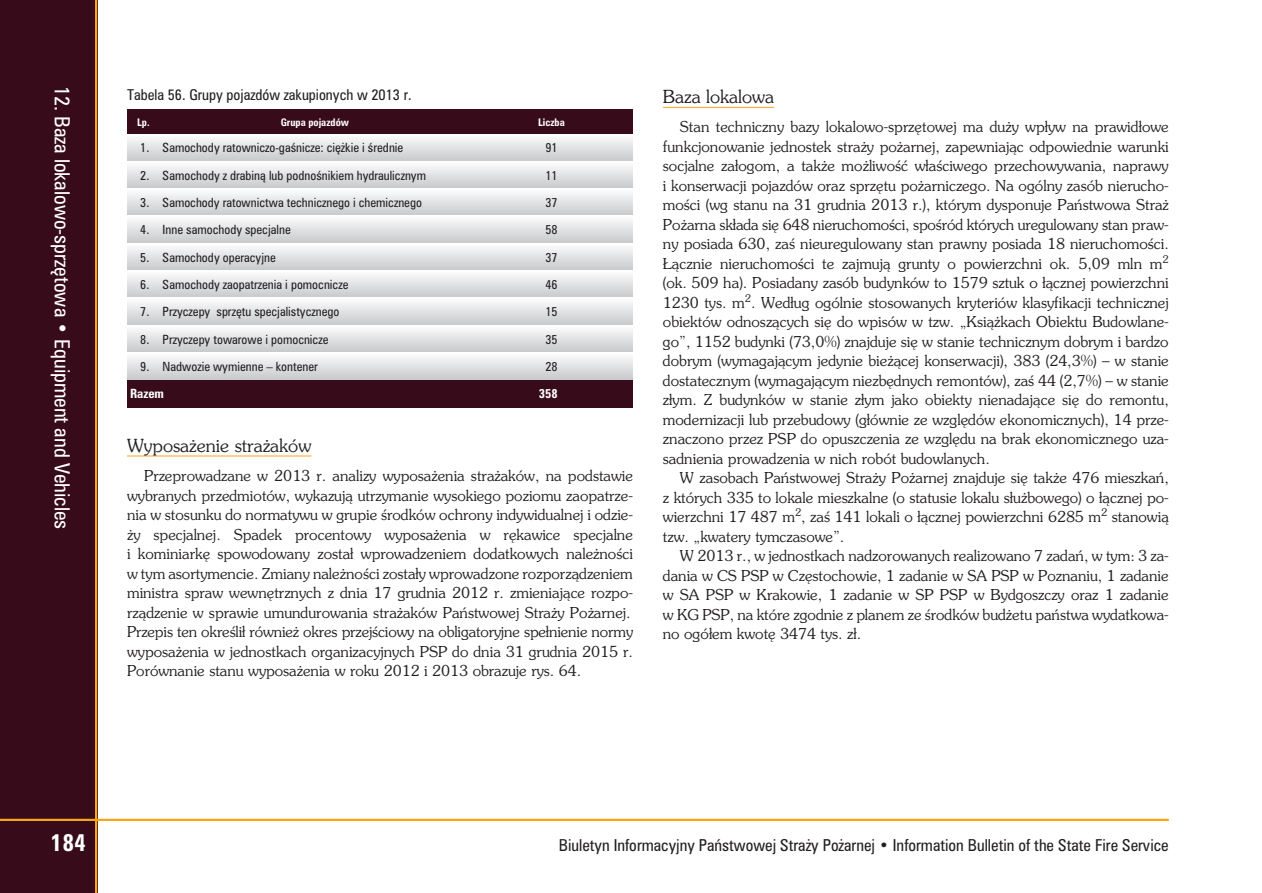
<style>
.page{position:relative;width:1262px;height:893px;background:#fff}
.page>*{position:absolute;margin:0;border:0;box-sizing:border-box;transform-origin:0 0}
.t1{font:700 24px "Zurich Cn EU";color:#fff}
.t2{font:21px "Zurich Cn EU";color:#fff}
.t3{font:18px "Southern";color:#231f20}
.t4{font:16.5px "Zurich Cn EU";color:#231f20}
.t5{font:15px/19.5px "Southern";color:#231f20;text-align:justify}
.t6{font:15px "Zurich Cn EU";color:#231f20}
.t7{font:12.75px "Zurich Cn EU";color:#231f20}
.t8{font:700 12.75px "Zurich Cn EU";color:#fff}
.t9{font:700 10.5px "Zurich Cn EU";color:#fff}
</style>
<div class="page">
<div style="left:0;top:0;width:97px;height:893px;background:#370b1a"></div>
<hr style="left:95px;top:0;width:2px;height:893px;background:#f9a51b">
<div style="left:127px;top:110px;width:33px;height:24px;background:#370b1a"></div>
<div style="left:160px;top:110px;width:310px;height:24px;background:#370b1a"></div>
<div style="left:470px;top:110px;width:163px;height:24px;background:#370b1a"></div>
<svg style="left:127px;top:139px;width:33px;height:22px"></svg>
<svg style="left:160px;top:139px;width:310px;height:22px;background:#dddedf"></svg>
<svg style="left:470px;top:139px;width:163px;height:22px;background:#dddedf"></svg>
<div style="left:127px;top:161px;width:33px;height:28px;background:linear-gradient(to bottom,#fefeff,#c8c9cc)"></div>
<div style="left:160px;top:161px;width:310px;height:28px;background:linear-gradient(to bottom,#fefeff,#c8c9cc)"></div>
<div style="left:470px;top:161px;width:163px;height:28px;background:linear-gradient(to bottom,#fefeff,#c8c9cc)"></div>
<svg style="left:127px;top:193px;width:33px;height:22px"></svg>
<svg style="left:160px;top:193px;width:310px;height:22px;background:#dedfe1"></svg>
<svg style="left:470px;top:193px;width:163px;height:22px;background:#dedfe1"></svg>
<svg style="left:127px;top:221px;width:33px;height:22px"></svg>
<svg style="left:160px;top:221px;width:310px;height:22px;background:#dddedf"></svg>
<svg style="left:470px;top:221px;width:163px;height:22px;background:#dddedf"></svg>
<div style="left:127px;top:243px;width:33px;height:28px;background:linear-gradient(to bottom,#fefeff,#c8c9cc)"></div>
<div style="left:160px;top:243px;width:310px;height:28px;background:linear-gradient(to bottom,#fefeff,#c8c9cc)"></div>
<div style="left:470px;top:243px;width:163px;height:28px;background:linear-gradient(to bottom,#fefeff,#c8c9cc)"></div>
<svg style="left:127px;top:275px;width:33px;height:22px"></svg>
<svg style="left:160px;top:275px;width:310px;height:22px;background:#dedfe1"></svg>
<svg style="left:470px;top:275px;width:163px;height:22px;background:#dedfe1"></svg>
<svg style="left:127px;top:303px;width:33px;height:22px"></svg>
<svg style="left:160px;top:303px;width:310px;height:22px;background:#dddddf"></svg>
<svg style="left:470px;top:303px;width:163px;height:22px;background:#dddddf"></svg>
<svg style="left:127px;top:330px;width:33px;height:22px"></svg>
<svg style="left:160px;top:330px;width:310px;height:22px;background:#dddee0"></svg>
<svg style="left:470px;top:330px;width:163px;height:22px;background:#dddee0"></svg>
<div style="left:127px;top:352px;width:33px;height:28px;background:linear-gradient(to bottom,#fefeff,#c9cacc)"></div>
<div style="left:160px;top:352px;width:310px;height:28px;background:linear-gradient(to bottom,#fefeff,#c9cacc)"></div>
<div style="left:470px;top:352px;width:163px;height:28px;background:linear-gradient(to bottom,#fefeff,#c9cacc)"></div>
<div style="left:127px;top:380px;width:343px;height:27px;background:#370b1a"></div>
<div style="left:470px;top:380px;width:163px;height:27px;background:#370b1a"></div>
<hr style="left:127px;top:456px;width:184px;height:1px;background:#f9a51b">
<hr style="left:663px;top:107px;width:111px;height:1px;background:#f9a51b">
<hr style="left:0;top:819px;width:1169px;height:2px;background:#f9a51b">
<h2 class="t2" style="left:75px;top:86px;width:445px;rotate:90deg">12. Baza loka lowo- sprzê to wa • Equipment and Vehicles</h2>
<p class="t6" style="left:127px;top:86px;width:286px">Ta be la 56. Gru py po ja z dów za ku pio nych w 2013 r.</p>
<p class="t9" style="left:137px;top:116px;width:14px">Lp.</p>
<p class="t9" style="left:281px;top:116px;width:70px">Grupa pojazdów</p>
<p class="t9" style="left:538px;top:116px;width:28px">Liczba</p>
<p class="t7" style="left:140px;top:140px;width:265px">1. Samochody ratowniczo-gaœnicze: ciê¿kie i œrednie</p>
<p class="t7" style="left:545px;top:140px;width:14px">91</p>
<p class="t7" style="left:140px;top:167px;width:287px">2. Samochody z drabin¹ lub podnoœnikiem hydraulicznym</p>
<p class="t7" style="left:545px;top:167px;width:14px">11</p>
<p class="t7" style="left:140px;top:195px;width:283px">3. Samochody ratownictwa technicznego i chemicznego</p>
<p class="t7" style="left:545px;top:195px;width:14px">37</p>
<p class="t7" style="left:140px;top:222px;width:152px">4. Inne samochody specjalne</p>
<p class="t7" style="left:545px;top:222px;width:14px">58</p>
<p class="t7" style="left:140px;top:249px;width:137px">5. Samochody operacyjne</p>
<p class="t7" style="left:545px;top:249px;width:14px">37</p>
<p class="t7" style="left:140px;top:277px;width:210px">6. Samochody zaopatrzenia i pomocnicze</p>
<p class="t7" style="left:545px;top:277px;width:14px">46</p>
<p class="t7" style="left:140px;top:304px;width:201px">7. Przyczepy sprzêtu specjalistycznego</p>
<p class="t7" style="left:545px;top:304px;width:14px">15</p>
<p class="t7" style="left:140px;top:331px;width:190px">8. Przyczepy towarowe i pomocnicze</p>
<p class="t7" style="left:545px;top:331px;width:14px">35</p>
<p class="t7" style="left:140px;top:359px;width:179px">9. Nadwozie wymienne – kontener</p>
<p class="t7" style="left:545px;top:359px;width:14px">28</p>
<p class="t8" style="left:130px;top:386px;width:36px">Razem</p>
<p class="t8" style="left:539px;top:386px;width:20px">358</p>
<p class="t3" style="left:127px;top:437px;width:186px">Wy po sa ¿e nie stra ¿a ków</p>
<p class="t5" style="left:127px;top:467px;width:508px;text-align:left;text-indent:17px">Prze pro wa dza ne w 2013 r. ana li zy wy po sa ¿e nia stra ¿a ków, na pod sta wie wy bra nych przed mio tów, wy ka zuj¹ utrzy ma nie wy so kie go po zio mu za opa trze - nia w sto sun ku do no r ma ty wu w gru pie œro d ków ochro ny indy widu a l nej i od zie - ¿y spe cja l nej. Spa dek pro cen to wy wy po sa ¿e nia w rê ka wi ce spe cja l ne i ko mi niar kê spo wo do wa ny zo sta³ wpro wa dze niem do da t ko wych na le ¿ no œci w tym aso r ty men cie. Zmia ny na le ¿ no œci zo sta³y wpro wa dzo ne roz porz¹dze niem mi ni stra spraw we wnê trznych z dnia 17 grud nia 2012 r. zmie niaj¹ce roz po - rz¹dze nie w spra wie umun du ro wa nia stra ¿a ków Pa ñ stwo wej Stra ¿y Po ¿a r nej.<br>Prze pis ten okre œli³ rów nie¿ okres prze j œcio wy na obli gato ry j ne spe³nie nie no r my wy po sa ¿e nia w jed no stkach orga niza cy j nych PSP do dnia 31 grud nia 2015 r.<br>Po rów na nie sta nu wy po sa ¿e nia w roku 2012 i 2013 ob ra zu je rys. 64.</p>
<p class="t3" style="left:663px;top:89px;width:113px">Baza lo ka lo wa</p>
<p class="t5" style="left:663px;top:118px;width:507px;text-indent:17px">Stan te ch ni cz ny bazy loka lowo- sprzê to wej ma du¿y wp³yw na pra wid³owe fun kcjo no wa nie jed no stek stra ¿y po ¿a r nej, za pe w niaj¹c od po wied nie wa run ki so cja l ne za³ogom, a ta k ¿e mo ¿ li woœæ w³aœci we go prze cho wy wa nia, na pra wy i kon se r wa cji po ja z dów oraz sprzê tu po¿a r ni cze go. Na ogó l ny za sób nie ru cho - mo œci (wg sta nu na 31 grud nia 2013 r.), któ rym dys po nu je Pa ñ stwo wa Stra¿ Po ¿a r na sk³ada siê 648 nie ru cho mo œci, spo œród któ rych ure gu lo wa ny stan pra w - ny po sia da 630, zaœ nie ure gulo wa ny stan pra w ny po sia da 18 nie ru cho mo œci. £¹cz nie nie ru cho mo œci te za j muj¹ grun ty o po wie rz ch ni ok. 5,09 mln m<sup>2 </sup>(ok. 509 ha). Po sia da ny za sób bu dyn ków to 1579 sztuk o ³¹cznej po wie rz ch ni 1230 tys. m<sup>2</sup>. Wed³ug ogó l nie sto so wa nych kry te riów kla sy fi ka cji te ch ni cz nej obie któw od nosz¹cych siê do wpi sów w tzw. „Ksi¹¿kach Obie ktu Bu dow la ne - go”, 1152 bu dyn ki (73,0%) zna j du je siê w sta nie te ch ni cz nym do brym i bar dzo do brym (wy ma gaj¹cym je dy nie bie¿¹cej kon se r wa cji), 383 (24,3%) – w sta nie do sta te cz nym (wy ma gaj¹cym nie zbêd nych re mon tów), zaœ 44 (2,7%) – w sta nie z³ym. Z bu dyn ków w sta nie z³ym jako obie kty nie na daj¹ce siê do re mon tu, mode r ni za cji lub prze bu do wy (g³ów nie ze wzglê dów eko no mi cz nych), 14 prze - zna czo no przez PSP do opu sz cze nia ze wzglê du na brak eko nomi cz ne go uza - sad nie nia pro wa dze nia w nich ro bót bu do w la nych.</p>
<p class="t5" style="left:663px;top:469px;width:507px;text-indent:17px">W za so bach Pa ñ stwo wej Stra ¿y Po ¿a r nej zna j du je siê ta k ¿e 476 mie sz kañ, z któ rych 335 to lo ka le mie sz ka l ne (o sta tu sie lo ka lu s³u¿ bo we go) o ³¹cznej po - wie rz ch ni 17 487 m<sup>2</sup>, zaœ 141 loka li o ³¹cznej po wie rz ch ni 6285 m<sup>2</sup> sta no wi¹ tzw. „kwa te ry tym cza so we”.</p>
<p class="t5" style="left:663px;top:547px;width:507px;text-indent:17px">W 2013 r., w jed no stkach nad zo ro wa nych rea li zo wa no 7 za dañ, w tym: 3 za - da nia w CS PSP w Czê sto chowie, 1 zada nie w SA PSP w Po znaniu, 1 za da nie w SA PSP w Kra ko wie, 1 za da nie w SP PSP w By d go sz czy oraz 1 zada nie w KG PSP, na któ re zgodnie z pla nem ze œro d ków bud¿e tu pa ñ stwa wy dat ko wa - no ogó³em kwo tê 3474 tys. z³.</p>
<h1 class="t1" style="left:50px;top:828px;width:37px">184</h1>
<p class="t4" style="left:559px;top:835px;width:611px">Biuletyn Informacyjny Pañstwowej Stra¿y Po¿arnej • Information Bulletin of the State Fire Service</p>
</div>
